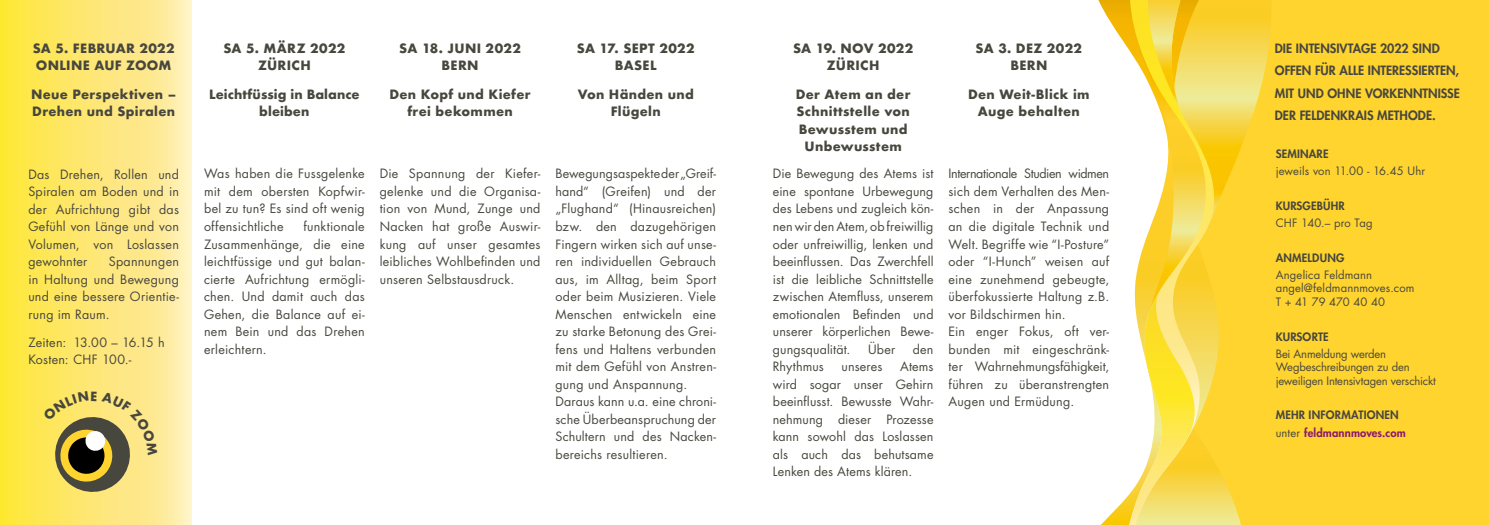
<style>
.page{position:relative;width:1489px;height:525px;background:#fff}
.page>*{position:absolute;margin:0;border:0;box-sizing:border-box;transform-origin:0 0}
.t1{font:12.5px/17.5px "Futura";letter-spacing:.015em;color:#48473e;text-align:justify}
.t2{font:700 12.5px/17.5px "Futura";letter-spacing:.025em;color:#48473e;text-align:center}
.t3{font:800 12.5px/22.5px "Futura";color:#48473e}
.t4{font:700 12.5px/17.5px "Futura";letter-spacing:.005em;color:#48473e;text-align:center}
.t5{font:11.25px/13.5px "Futura";letter-spacing:-.01em;color:#48473e}
.t6{font:800 11.25px "Futura";letter-spacing:.015em;color:#48473e}
.t7{font:11.25px "Futura";letter-spacing:.015em;color:#48473e}
.t8{font:11.25px "Futura";letter-spacing:.01em;color:#48473e}
.t9{font:800 11.25px "Futura";letter-spacing:.01em;color:#8a196d}
.s1{font-weight:400;color:#48473e}
</style>
<div class="page">
<svg style="left:0;top:0;width:191px;height:524px;background:#fee875"></svg>
<div style="left:1192px;top:0;width:296px;height:524px;background:#ffd42f"></div>
<svg style="left:1098px;top:0;width:31px;height:524px"></svg>
<svg style="left:1129px;top:0;width:142px;height:524px"></svg>
<svg style="left:43px;top:391px;width:114px;height:105px;background:#c8b661"></svg>
<p class="t2" style="left:33px;top:39px;width:143px">SA 5. FEBRUAR 2022</p>
<p class="t2" style="left:36px;top:57px;width:137px">ONLINE AUF ZOOM</p>
<p class="t2" style="left:31px;top:85px;width:146px;text-align:left">Neue Perspektiven –<br>Drehen und Spiralen</p>
<p class="t1" style="left:28px;top:165px;width:152px">Das Drehen, Rollen und Spiralen am Boden und in der Aufrichtung gibt das Gefühl von Länge und von Volumen, von Loslassen gewohnter</p>
<p class="t1" style="left:28px;top:252px;width:152px;text-indent:80px">Spannungen in Haltung und Bewegung und eine bessere Orientie&shy;rung im Raum.</p>
<p class="t1" style="left:28px;top:333px;width:138px">Zeiten: 13.00 – 16.15 h<br>Kosten: CHF 100.-</p>
<p class="t2" style="left:223px;top:39px;width:124px">SA 5. MÄRZ 2022</p>
<p class="t2" style="left:258px;top:57px;width:54px">ZÜRICH</p>
<p class="t4" style="left:209px;top:85px;width:152px">Leichtfüssig in Balance bleiben</p>
<p class="t2" style="left:399px;top:39px;width:123px">SA 18. JUNI 2022</p>
<p class="t2" style="left:441px;top:57px;width:39px">BERN</p>
<p class="t2" style="left:389px;top:85px;width:143px">Den Kopf und Kiefer frei bekommen</p>
<p class="t2" style="left:577px;top:39px;width:119px">SA 17. SEPT 2022</p>
<p class="t2" style="left:615px;top:57px;width:43px">BASEL</p>
<p class="t2" style="left:577px;top:85px;width:118px">Von Händen und<br>Flügeln</p>
<p class="t1" style="left:204px;top:165px;width:162px">Was haben die Fussgelenke mit dem obersten Kopfwir&shy;bel zu tun? Es sind oft wenig offensichtliche</p>
<p class="t1" style="left:204px;top:217px;width:162px;text-indent:99px">funktionale Zusammenhänge, die eine leichtfüssige und gut balan&shy;cierte Aufrichtung ermögli&shy;chen. Und damit auch das Gehen, die Balance auf ei&shy;nem Bein und das Drehen erleichtern.</p>
<p class="t1" style="left:380px;top:165px;width:162px">Die Spannung der Kiefer&shy;gelenke und die Organisa&shy;tion von Mund, Zunge und Nacken hat große Auswir&shy;kung auf unser gesamtes leibliches Wohlbefinden und unseren Selbstausdruck.</p>
<p class="t1" style="left:555px;top:165px;width:162px">Bewegungsaspekte der „Greif&shy;hand“ (Greifen) und der „Flughand“ (Hinausreichen) bzw. den dazugehörigen Fingern wirken sich auf unse&shy;ren individuellen Gebrauch aus, im Alltag, beim Sport oder beim Musizieren. Viele Menschen entwickeln eine zu starke Betonung des Grei&shy;fens und Haltens verbunden mit dem Gefühl von Anstren&shy;gung und Anspannung.</p>
<p class="t1" style="left:555px;top:392px;width:162px">Daraus kann u.a. eine chroni&shy;sche Überbeanspruchung der Schultern und des Nacken&shy;bereichs resultieren.</p>
<p class="t2" style="left:793px;top:39px;width:122px">SA 19. NOV 2022</p>
<p class="t2" style="left:826px;top:57px;width:54px">ZÜRICH</p>
<p class="t2" style="left:795px;top:85px;width:116px">Der Atem an der<br>Schnittstelle von<br>Bewusstem und<br>Unbewusstem</p>
<p class="t1" style="left:772px;top:165px;width:162px">Die Bewegung des Atems ist eine spontane Urbewegung des Lebens und zugleich kön&shy;nen wir den Atem, ob freiwillig oder unfreiwillig, lenken und beeinflussen. Das Zwerchfell ist die leibliche Schnittstelle zwischen Atemfluss, unserem emotionalen Befinden und unserer körperlichen Bewe&shy;gungsqualität.</p>
<p class="t1" style="left:868px;top:340px;width:29px">Über</p>
<p class="t1" style="left:912px;top:340px;width:22px">den</p>
<p class="t1" style="left:772px;top:357px;width:52px">Rhythmus</p>
<p class="t1" style="left:841px;top:357px;width:42px">unseres</p>
<p class="t1" style="left:772px;top:357px;width:162px;text-indent:127px">Atems wird sogar unser Gehirn beeinflusst. Bewusste Wahr&shy;nehmung dieser Prozesse kann sowohl das Loslassen als auch das behutsame Lenken des Atems klären.</p>
<p class="t2" style="left:975px;top:39px;width:108px">SA 3. DEZ 2022</p>
<p class="t2" style="left:1010px;top:57px;width:39px">BERN</p>
<p class="t2" style="left:968px;top:85px;width:123px">Den Weit-Blick im<br>Auge behalten</p>
<p class="t1" style="left:948px;top:165px;width:162px">Internationale Studien widmen sich dem Verhalten des Men&shy;schen in der Anpassung an die digitale Technik und Welt. Begriffe wie “I-Posture” oder “I-Hunch” weisen auf eine zunehmend gebeugte, überfokussierte Haltung z.B. vor Bildschirmen hin.</p>
<p class="t1" style="left:948px;top:322px;width:162px">Ein enger Fokus, oft ver&shy;bunden mit eingeschränk&shy;ter Wahrnehmungsfähigkeit, führen zu überanstrengten Augen und Ermüdung.</p>
<p class="t3" style="left:1274px;top:36px;width:187px">DIE INTENSIVTAGE 2022 SIND<br>OFFEN FÜR ALLE INTERESSIERTEN,<br>MIT UND OHNE VORKENNTNISSE<br>DER FELDENKRAIS METHODE.</p>
<p class="t6" style="left:1275px;top:146px;width:54px">SEMINARE</p>
<p class="t8" style="left:1275px;top:163px;width:151px">jeweils von 11.00 - 16.45 Uhr</p>
<p class="t6" style="left:1275px;top:198px;width:71px">KURSGEBÜHR</p>
<p class="t8" style="left:1275px;top:215px;width:98px">CHF 140.– pro Tag</p>
<p class="t6" style="left:1275px;top:250px;width:70px">ANMELDUNG</p>
<p class="t7" style="left:1275px;top:267px;width:98px">Angelica Feldmann</p>
<p class="t7" style="left:1275px;top:280px;width:140px">angel@feldmannmoves.com</p>
<p class="t5" style="left:1275px;top:294px;width:111px">T + 41 79 470 40 40</p>
<p class="t6" style="left:1275px;top:329px;width:54px">KURSORTE</p>
<p class="t5" style="left:1275px;top:346px;width:162px">Bei Anmeldung werden<br>Wegbeschreibungen zu den jeweiligen Intensivtagen verschickt</p>
<p class="t6" style="left:1275px;top:407px;width:125px">MEHR INFORMATIONEN</p>
<p class="t9" style="left:1275px;top:424px;width:131px"><span class="s1">unter</span> feldmannmoves.com</p>
</div>
